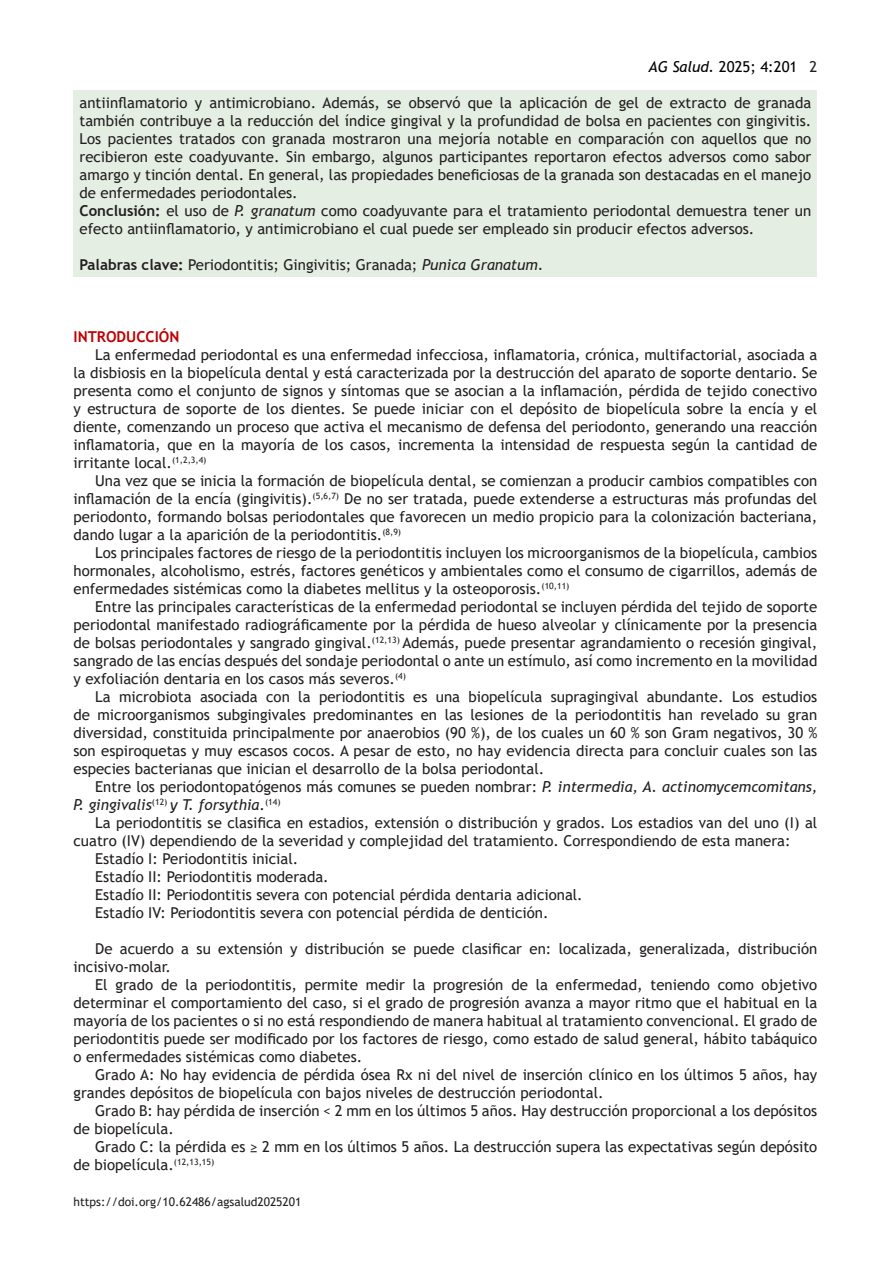
<style>
.page{position:relative;width:893px;height:1263px;background:#fff}
.page>*{position:absolute;margin:0;border:0;box-sizing:border-box;transform-origin:0 0}
.t1{font:15px/18px "Trebuchet MS";color:#231f20;text-align:justify}
.t2{font:italic 15px/18px "Trebuchet MS";color:#231f20}
.t3{font:15px "Trebuchet MS";color:#000}
.t4{font:700 15px "Trebuchet MS";color:#be0000}
.t5{font:12px "Trebuchet MS";color:#231f20}
.s1{font-style:italic}
.s2{color:#231f20}
.s3{font-weight:700}
.s4{font-style:normal}
</style>
<div class="page">
<div style="left:74px;top:90px;width:743px;height:186px;background:#e4eee3"></div>
<p class="t3" style="left:648px;top:57px;width:170px"><span class="s1">AG Salud.</span> 2025; 4:201 <span class="s2">2</span></p>
<p class="t1" style="left:80px;top:94px;width:733px">antiinflamatorio y antimicrobiano. Además, se observó que la aplicación de gel de extracto de granada también contribuye a la reducción del índice gingival y la profundidad de bolsa en pacientes con gingivitis.<br>Los pacientes tratados con granada mostraron una mejoría notable en comparación con aquellos que no recibieron este coadyuvante. Sin embargo, algunos participantes reportaron efectos adversos como sabor amargo y tinción dental. En general, las propiedades beneficiosas de la granada son destacadas en el manejo de enfermedades periodontales.</p>
<p class="t1" style="left:80px;top:202px;width:733px"><span class="s3">Conclusión:</span> el uso de <span class="s1">P. granatum</span> como coadyuvante para el tratamiento periodontal demuestra tener un efecto antiinflamatorio, y antimicrobiano el cual puede ser empleado sin producir efectos adversos.</p>
<p class="t1" style="left:80px;top:256px;width:466px"><span class="s3">Palabras clave:</span> Periodontitis; Gingivitis; Granada; <span class="s1">Punica Granatum.</span></p>
<p class="t4" style="left:74px;top:327px;width:107px">INTRODUCCIÓN</p>
<p class="t1" style="left:74px;top:346px;width:745px;text-indent:22px">La enfermedad periodontal es una enfermedad infecciosa, inflamatoria, crónica, multifactorial, asociada a la disbiosis en la biopelícula dental y está caracterizada por la destrucción del aparato de soporte dentario. Se presenta como el conjunto de signos y síntomas que se asocian a la inflamación, pérdida de tejido conectivo y estructura de soporte de los dientes. Se puede iniciar con el depósito de biopelícula sobre la encía y el diente, comenzando un proceso que activa el mecanismo de defensa del periodonto, generando una reacción inflamatoria, que en la mayoría de los casos, incrementa la intensidad de respuesta según la cantidad de irritante local.<sup>(1,2,3,4)</sup></p>
<p class="t1" style="left:74px;top:472px;width:745px;text-indent:22px">Una vez que se inicia la formación de biopelícula dental, se comienzan a producir cambios compatibles con inflamación de la encía (gingivitis).<sup>(5,6,7)</sup> De no ser tratada, puede extenderse a estructuras más profundas del periodonto, formando bolsas periodontales que favorecen un medio propicio para la colonización bacteriana, dando lugar a la aparición de la periodontitis.<sup>(8,9)</sup></p>
<p class="t1" style="left:74px;top:544px;width:745px;text-indent:22px">Los principales factores de riesgo de la periodontitis incluyen los microorganismos de la biopelícula, cambios hormonales, alcoholismo, estrés, factores genéticos y ambientales como el consumo de cigarrillos, además de enfermedades sistémicas como la diabetes mellitus y la osteoporosis.<sup>(10,11)</sup></p>
<p class="t1" style="left:74px;top:598px;width:745px;text-indent:22px">Entre las principales características de la enfermedad periodontal se incluyen pérdida del tejido de soporte periodontal manifestado radiográficamente por la pérdida de hueso alveolar y clínicamente por la presencia de bolsas periodontales y sangrado gingival.<sup>(12,13)</sup> Además, puede presentar agrandamiento o recesión gingival, sangrado de las encías después del sondaje periodontal o ante un estímulo, así como incremento en la movilidad y exfoliación dentaria en los casos más severos.<sup>(4)</sup></p>
<p class="t1" style="left:74px;top:688px;width:745px;text-indent:22px">La microbiota asociada con la periodontitis es una biopelícula supragingival abundante. Los estudios de microorganismos subgingivales predominantes en las lesiones de la periodontitis han revelado su gran diversidad, constituida principalmente por anaerobios (90 %), de los cuales un 60 % son Gram negativos, 30 % son espiroquetas y muy escasos cocos. A pesar de esto, no hay evidencia directa para concluir cuales son las especies bacterianas que inician el desarrollo de la bolsa periodontal.</p>
<p class="t2" style="left:74px;top:778px;width:745px;text-indent:22px"><span class="s4">Entre los periodontopatógenos más comunes se pueden nombrar:</span> P. intermedia, A. actinomycemcomitans,<br>P. gingivalis<sup>(12)</sup> y T. forsythia<span class="s4">.</span><sup>(14)</sup></p>
<p class="t1" style="left:74px;top:814px;width:745px;text-indent:22px">La periodontitis se clasifica en estadios, extensión o distribución y grados. Los estadios van del uno (I) al cuatro (IV) dependiendo de la severidad y complejidad del tratamiento. Correspondiendo de esta manera:</p>
<p class="t1" style="left:95px;top:850px;width:205px">Estadío I: Periodontitis inicial.</p>
<p class="t1" style="left:95px;top:868px;width:235px">Estadío II: Periodontitis moderada.</p>
<p class="t1" style="left:95px;top:886px;width:489px">Estadío II: Periodontitis severa con potencial pérdida dentaria adicional.</p>
<p class="t1" style="left:95px;top:904px;width:455px">Estadío IV: Periodontitis severa con potencial pérdida de dentición.</p>
<p class="t1" style="left:74px;top:940px;width:745px;text-indent:22px">De acuerdo a su extensión y distribución se puede clasificar en: localizada, generalizada, distribución incisivo-molar.</p>
<p class="t1" style="left:74px;top:976px;width:745px;text-indent:22px">El grado de la periodontitis, permite medir la progresión de la enfermedad, teniendo como objetivo determinar el comportamiento del caso, si el grado de progresión avanza a mayor ritmo que el habitual en la mayoría de los pacientes o si no está respondiendo de manera habitual al tratamiento convencional. El grado de periodontitis puede ser modificado por los factores de riesgo, como estado de salud general, hábito tabáquico o enfermedades sistémicas como diabetes.</p>
<p class="t1" style="left:74px;top:1066px;width:745px;text-indent:22px">Grado A: No hay evidencia de pérdida ósea Rx ni del nivel de inserción clínico en los últimos 5 años, hay grandes depósitos de biopelícula con bajos niveles de destrucción periodontal.</p>
<p class="t1" style="left:74px;top:1102px;width:745px;text-indent:22px">Grado B: hay pérdida de inserción &lt; 2 mm en los últimos 5 años. Hay destrucción proporcional a los depósitos de biopelícula.</p>
<p class="t1" style="left:74px;top:1138px;width:745px;text-indent:22px">Grado C: la pérdida es ≥ 2 mm en los últimos 5 años. La destrucción supera las expectativas según depósito de biopelícula.<sup>(12,13,15)</sup></p>
<p class="t5" style="left:74px;top:1194px;width:229px">https://doi.org/10.62486/agsalud2025201</p>
</div>
